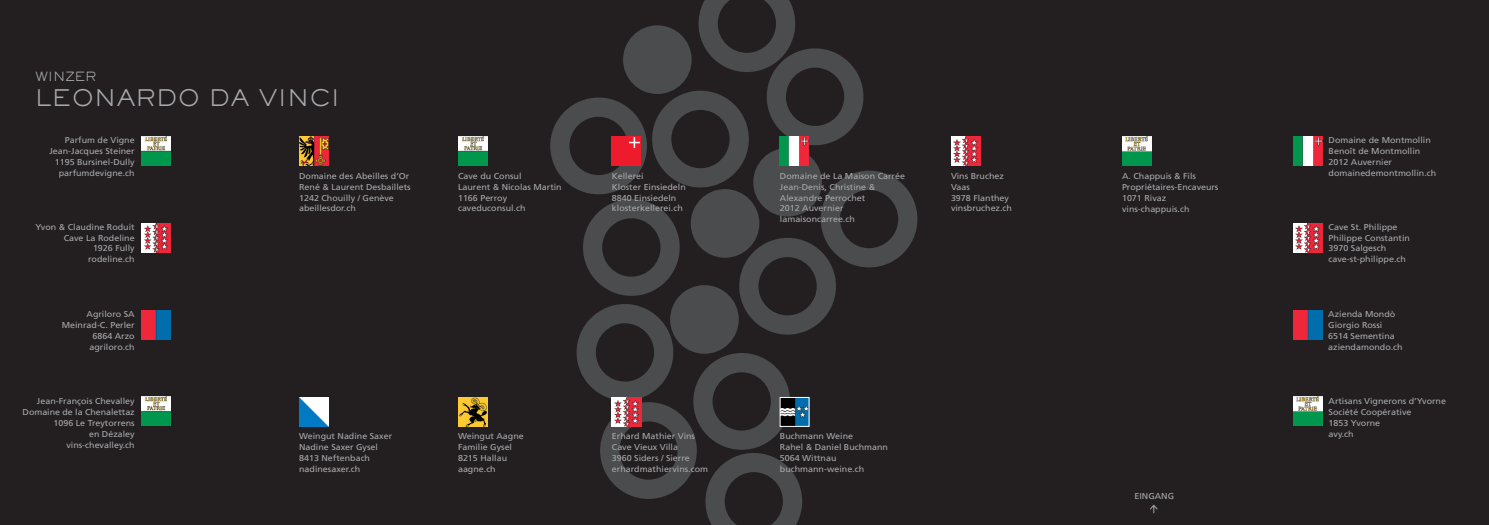
<style>
.page{position:relative;width:1489px;height:525px;background:#fff}
.page>*{position:absolute;margin:0;border:0;box-sizing:border-box;transform-origin:0 0}
.t1{font:300 22.5px "Sackers Gothic";letter-spacing:.025em;color:#a8a9ad}
.t2{font:300 12.5px "Sackers Gothic";letter-spacing:.025em;color:#a8a9ad}
.t3{font:8.5px "Frutiger";color:#a8a9ad;scale:1.05 1}
</style>
<div class="page">
<div style="left:0;top:0;width:1488px;height:524px;background:#231f20"></div>
<svg style="left:550px;top:0;width:367px;height:524px"></svg>
<img style="left:142px;top:137px;width:28px;height:28px">
<img style="left:299px;top:136px;width:29px;height:29px">
<img style="left:458px;top:136px;width:29px;height:29px">
<img style="left:612px;top:397px;width:29px;height:29px">
<img style="left:951px;top:136px;width:29px;height:29px">
<img style="left:1293px;top:223px;width:28px;height:29px">
<img style="left:1293px;top:396px;width:28px;height:29px">
<img style="left:142px;top:223px;width:29px;height:29px">
<img style="left:1122px;top:136px;width:29px;height:29px">
<img style="left:1293px;top:136px;width:28px;height:29px">
<img style="left:142px;top:310px;width:29px;height:29px">
<img style="left:780px;top:136px;width:29px;height:29px">
<img style="left:782px;top:399px;width:25px;height:25px">
<div style="left:780px;top:397px;width:29px;height:29px;border:1px solid #fff"></div>
<img style="left:1293px;top:310px;width:28px;height:29px">
<img style="left:612px;top:136px;width:29px;height:29px">
<img style="left:299px;top:397px;width:29px;height:29px">
<img style="left:142px;top:396px;width:29px;height:29px">
<img style="left:458px;top:397px;width:29px;height:29px">
<p class="t2" style="left:35px;top:68px;width:63px">WINZER</p>
<p class="t1" style="left:35px;top:83px;width:305px">LEONARDO DA VINCI</p>
<p class="t3" style="left:65px;top:135px;width:68px">Parfum de Vigne</p>
<p class="t3" style="left:49px;top:146px;width:83px">Jean-Jacques Steiner</p>
<p class="t3" style="left:55px;top:157px;width:78px">1195 Bursinel-Dully</p>
<p class="t3" style="left:59px;top:168px;width:74px">parfumdevigne.ch</p>
<p class="t3" style="left:299px;top:171px;width:106px">Domaine des Abeilles d’Or</p>
<p class="t3" style="left:299px;top:181px;width:108px">René &amp; Laurent Desbaillets</p>
<p class="t3" style="left:299px;top:192px;width:92px">1242 Chouilly / Genève</p>
<p class="t3" style="left:299px;top:203px;width:56px">abeillesdor.ch</p>
<p class="t3" style="left:35px;top:221px;width:96px">Yvon &amp; Claudine Roduit</p>
<p class="t3" style="left:64px;top:232px;width:69px">Cave La Rodeline</p>
<p class="t3" style="left:93px;top:243px;width:41px">1926 Fully</p>
<p class="t3" style="left:88px;top:254px;width:46px">rodeline.ch</p>
<p class="t3" style="left:87px;top:309px;width:47px">Agriloro SA</p>
<p class="t3" style="left:62px;top:320px;width:71px">Meinrad-C. Perler</p>
<p class="t3" style="left:92px;top:331px;width:42px">6864 Arzo</p>
<p class="t3" style="left:90px;top:341px;width:44px">agriloro.ch</p>
<p class="t3" style="left:37px;top:396px;width:95px">Jean-François Chevalley</p>
<p class="t3" style="left:23px;top:406px;width:108px">Domaine de la Chenalettaz</p>
<p class="t3" style="left:53px;top:417px;width:79px">1096 Le Treytorrens</p>
<p class="t3" style="left:89px;top:428px;width:45px">en Dézaley</p>
<p class="t3" style="left:66px;top:439px;width:67px">vins-chevalley.ch</p>
<p class="t3" style="left:299px;top:431px;width:90px">Weingut Nadine Saxer</p>
<p class="t3" style="left:299px;top:442px;width:77px">Nadine Saxer Gysel</p>
<p class="t3" style="left:299px;top:453px;width:69px">8413 Neftenbach</p>
<p class="t3" style="left:299px;top:464px;width:60px">nadinesaxer.ch</p>
<p class="t3" style="left:458px;top:171px;width:62px">Cave du Consul</p>
<p class="t3" style="left:458px;top:181px;width:100px">Laurent &amp; Nicolas Martin</p>
<p class="t3" style="left:458px;top:192px;width:48px">1166 Perroy</p>
<p class="t3" style="left:458px;top:203px;width:66px">caveduconsul.ch</p>
<p class="t3" style="left:458px;top:431px;width:64px">Weingut Aagne</p>
<p class="t3" style="left:458px;top:442px;width:53px">Familie Gysel</p>
<p class="t3" style="left:458px;top:453px;width:48px">8215 Hallau</p>
<p class="t3" style="left:458px;top:464px;width:37px">aagne.ch</p>
<p class="t3" style="left:612px;top:171px;width:32px">Kellerei</p>
<p class="t3" style="left:612px;top:181px;width:72px">Kloster Einsiedeln</p>
<p class="t3" style="left:612px;top:192px;width:63px">8840 Einsiedeln</p>
<p class="t3" style="left:612px;top:203px;width:69px">klosterkellerei.ch</p>
<p class="t3" style="left:612px;top:431px;width:81px">Erhard Mathier Vins</p>
<p class="t3" style="left:612px;top:442px;width:65px">Cave Vieux Villa</p>
<p class="t3" style="left:612px;top:453px;width:76px">3960 Siders / Sierre</p>
<p class="t3" style="left:612px;top:464px;width:93px">erhardmathiervins.com</p>
<p class="t3" style="left:780px;top:171px;width:121px">Domaine de La Maison Carrée</p>
<p class="t3" style="left:780px;top:181px;width:92px">Jean-Denis, Christine &amp;</p>
<p class="t3" style="left:780px;top:192px;width:83px">Alexandre Perrochet</p>
<p class="t3" style="left:780px;top:203px;width:62px">2012 Auvernier</p>
<p class="t3" style="left:780px;top:214px;width:73px">lamaisoncarree.ch</p>
<p class="t3" style="left:950px;top:171px;width:52px">Vins Bruchez</p>
<p class="t3" style="left:950px;top:181px;width:20px">Vaas</p>
<p class="t3" style="left:950px;top:192px;width:57px">3978 Flanthey</p>
<p class="t3" style="left:950px;top:203px;width:60px">vinsbruchez.ch</p>
<p class="t3" style="left:780px;top:431px;width:71px">Buchmann Weine</p>
<p class="t3" style="left:780px;top:442px;width:104px">Rahel &amp; Daniel Buchmann</p>
<p class="t3" style="left:780px;top:453px;width:55px">5064 Wittnau</p>
<p class="t3" style="left:780px;top:464px;width:82px">buchmann-weine.ch</p>
<p class="t3" style="left:1121px;top:171px;width:72px">A. Chappuis &amp; Fils</p>
<p class="t3" style="left:1121px;top:182px;width:93px">Propriétaires-Encaveurs</p>
<p class="t3" style="left:1121px;top:193px;width:44px">1071 Rivaz</p>
<p class="t3" style="left:1121px;top:204px;width:66px">vins-chappuis.ch</p>
<p class="t3" style="left:1134px;top:490px;width:39px">EINGANG</p>
<p class="t3" style="left:1328px;top:135px;width:99px">Domaine de Montmollin</p>
<p class="t3" style="left:1328px;top:146px;width:89px">Benoît de Montmollin</p>
<p class="t3" style="left:1328px;top:157px;width:62px">2012 Auvernier</p>
<p class="t3" style="left:1328px;top:168px;width:104px">domainedemontmollin.ch</p>
<p class="t3" style="left:1328px;top:221px;width:67px">Cave St. Philippe</p>
<p class="t3" style="left:1328px;top:232px;width:79px">Philippe Constantin</p>
<p class="t3" style="left:1328px;top:243px;width:56px">3970 Salgesch</p>
<p class="t3" style="left:1328px;top:254px;width:75px">cave-st-philippe.ch</p>
<p class="t3" style="left:1328px;top:309px;width:65px">Azienda Mondò</p>
<p class="t3" style="left:1328px;top:320px;width:53px">Giorgio Rossi</p>
<p class="t3" style="left:1328px;top:331px;width:65px">6514 Sementina</p>
<p class="t3" style="left:1328px;top:341px;width:72px">aziendamondo.ch</p>
<p class="t3" style="left:1328px;top:396px;width:113px">Artisans Vignerons d‘Yvorne</p>
<p class="t3" style="left:1328px;top:406px;width:80px">Société Coopérative</p>
<p class="t3" style="left:1328px;top:417px;width:51px">1853 Yvorne</p>
<p class="t3" style="left:1328px;top:428px;width:25px">avy.ch</p>
</div>
